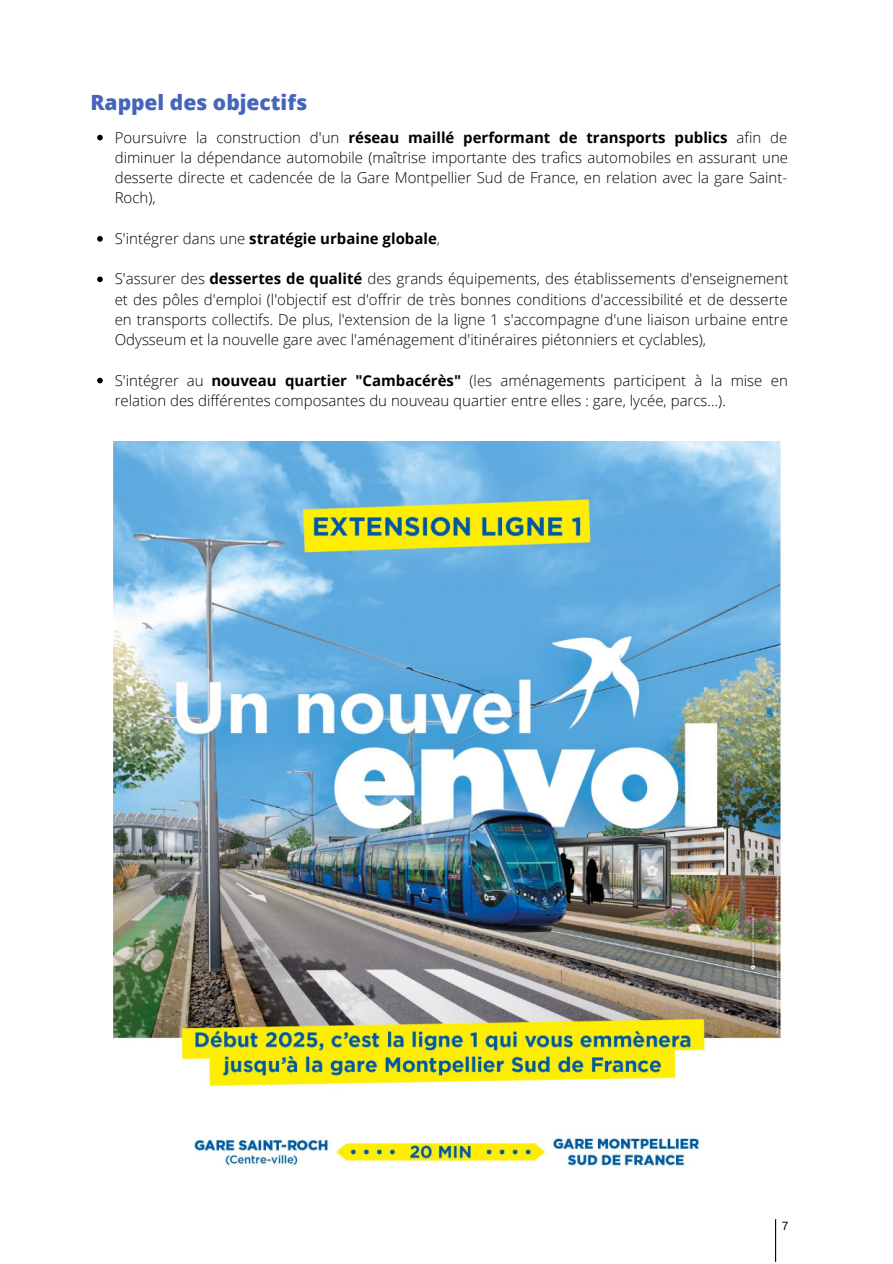
<style>
.page{position:relative;width:893px;height:1264px;background:#fff}
.page>*{position:absolute;margin:0;border:0;box-sizing:border-box;transform-origin:0 0}
.t1{font:800 21px "Open Sans";color:#4465bb}
.t2{font:300 15px/20.2px "Open Sans";color:#000;text-align:justify}
.t3{font:700 15px "Open Sans";color:#000}
.t4{font:12px "Arimo";color:#000}
.s1{font-weight:700}
.s2{font-weight:300}
</style>
<div class="page">
<hr style="left:775px;top:1219px;width:1px;height:42px;background:#000">
<svg style="left:97px;top:135px;width:6px;height:5px"></svg>
<svg style="left:97px;top:236px;width:6px;height:6px"></svg>
<svg style="left:97px;top:276px;width:6px;height:6px"></svg>
<svg style="left:97px;top:378px;width:6px;height:5px"></svg>
<img style="left:113px;top:441px;width:668px;height:727px">
<h1 class="t1" style="left:90px;top:87px;width:218px">Rappel des objectifs</h1>
<p class="t2" style="left:115px;top:127px;width:674px">Poursuivre la construction d'un <span class="s1">réseau maillé performant de transports publics</span> afin de diminuer la dépendance automobile (maîtrise importante des trafics automobiles en assurant une desserte directe et cadencée de la Gare Montpellier Sud de France, en relation avec la gare Saint-Roch),</p>
<p class="t3" style="left:115px;top:228px;width:327px"><span class="s2">S'intégrer dans une</span> stratégie urbaine globale<span class="s2">,</span></p>
<p class="t2" style="left:115px;top:268px;width:675px">S'assurer des <span class="s1">dessertes de qualité</span> des grands équipements, des établissements d'enseignement et des pôles d'emploi (l'objectif est d'offrir de très bonnes conditions d'accessibilité et de desserte en transports collectifs. De plus, l'extension de la ligne 1 s'accompagne d'une liaison urbaine entre Odysseum et la nouvelle gare avec l'aménagement d'itinéraires piétonniers et cyclables),</p>
<p class="t2" style="left:115px;top:369px;width:674px">S'intégrer au <span class="s1">nouveau quartier "Cambacérès"</span> (les aménagements participent à la mise en relation des différentes composantes du nouveau quartier entre elles : gare, lycée, parcs…).</p>
<p class="t4" style="left:781px;top:1218px;width:8px">7</p>
</div>
